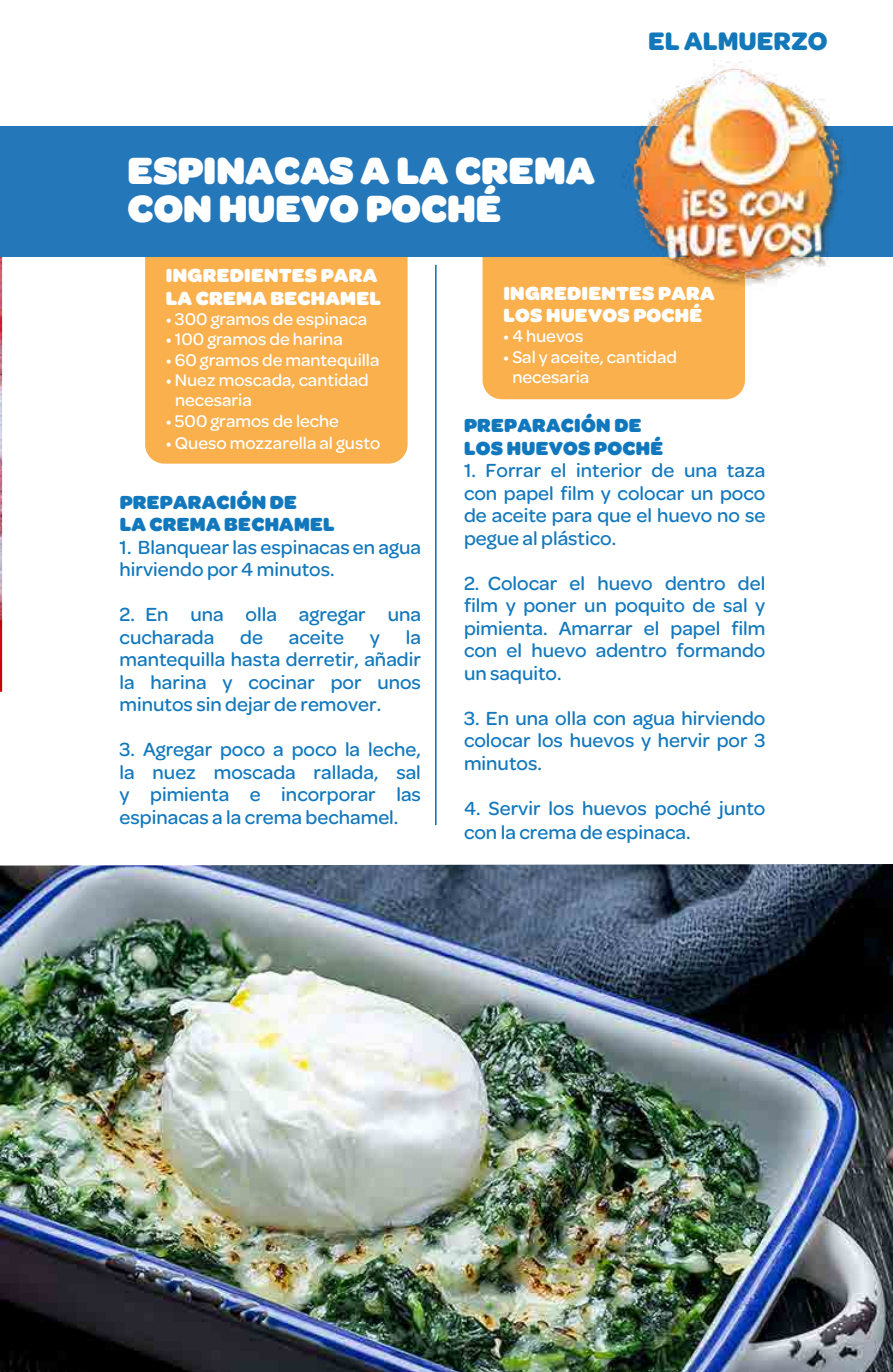
<style>
.page{position:relative;width:893px;height:1372px;background:#fff}
.page>*{position:absolute;margin:0;border:0;box-sizing:border-box;transform-origin:0 0}
.t1{font:900 40.5px/38.2px "Omnes";color:#fff}
.t2{font:700 27px "Omnes";color:#1278ba}
.t3{font:500 20.25px/22.5px "Omnes";color:#1278bd;text-align:justify}
.t4{font:900 20.25px/22.5px "Omnes";letter-spacing:.015em;color:#fff}
.t5{font:900 20.25px/22.5px "Omnes";letter-spacing:.015em;color:#1278bd}
.t6{font:500 18px/20.2px "Omnes";color:#fff}
</style>
<div class="page">
<div style="left:145px;top:222px;width:263px;height:241px;background:#fab04d;border-radius:19px"></div>
<div style="left:482px;top:158px;width:263px;height:241px;background:#fab04d;border-radius:19px"></div>
<img style="left:0;top:256px;width:2px;height:435px">
<div style="left:0;top:126px;width:893px;height:130px;background:#2478ba"></div>
<img style="left:0;top:864px;width:893px;height:507px">
<img style="left:586px;top:60px;width:307px;height:226px">
<hr style="left:435px;top:265px;width:2px;height:560px;background:#1278bd">
<h1 class="t1" style="left:128px;top:151px;width:469px">ESPINACAS A LA CREMA<br>CON HUEVO POCHÉ</h1>
<h2 class="t2" style="left:648px;top:26px;width:181px">EL ALMUERZO</h2>
<p class="t4" style="left:166px;top:264px;width:216px">INGREDIENTES PARA<br>LA CREMA BECHAMEL</p>
<p class="t6" style="left:166px;top:309px;width:203px">• 300 gramos de espinaca</p>
<p class="t6" style="left:166px;top:329px;width:178px">• 100 gramos de harina</p>
<p class="t6" style="left:166px;top:350px;width:215px">• 60 gramos de mantequilla</p>
<p class="t6" style="left:175px;top:370px;width:195px;text-indent:-9px">• Nuez moscada, cantidad necesaria</p>
<p class="t6" style="left:166px;top:410px;width:175px">• 500 gramos de leche</p>
<p class="t6" style="left:166px;top:433px;width:216px">• Queso mozzarella al gusto</p>
<p class="t5" style="left:120px;top:490px;width:216px">PREPARACIÓN DE<br>LA CREMA BECHAMEL</p>
<p class="t3" style="left:120px;top:535px;width:303px">1. Blanquear las espinacas en agua hirviendo por 4 minutos.</p>
<p class="t3" style="left:120px;top:603px;width:303px">2. En una olla agregar una cucharada</p>
<p class="t3" style="left:240px;top:625px;width:24px">de</p>
<p class="t3" style="left:289px;top:625px;width:57px">aceite</p>
<p class="t3" style="left:370px;top:625px;width:12px">y</p>
<p class="t3" style="left:120px;top:625px;width:303px;text-indent:286px">la mantequilla hasta derretir, añadir la harina y cocinar por unos minutos sin dejar de remover.</p>
<p class="t3" style="left:120px;top:738px;width:303px">3. Agregar poco a poco la leche, la nuez moscada rallada, sal y pimienta e incorporar las espinacas a la crema bechamel.</p>
<p class="t4" style="left:503px;top:281px;width:213px">INGREDIENTES PARA<br>LOS HUEVOS POCHÉ</p>
<p class="t6" style="left:503px;top:326px;width:82px">• 4 huevos</p>
<p class="t6" style="left:512px;top:346px;width:166px;text-indent:-9px">• Sal y aceite, cantidad necesaria</p>
<p class="t5" style="left:464px;top:414px;width:200px">PREPARACIÓN DE<br>LOS HUEVOS POCHÉ</p>
<p class="t3" style="left:464px;top:459px;width:303px">1. Forrar el interior de una taza con papel film y colocar un poco de aceite para que el huevo no se pegue al plástico.</p>
<p class="t3" style="left:464px;top:571px;width:303px">2. Colocar el huevo dentro del film y poner un poquito de sal y pimienta. Amarrar el papel film con el huevo adentro formando un saquito.</p>
<p class="t3" style="left:464px;top:706px;width:303px">3. En una olla con agua hirviendo colocar los huevos y hervir por 3 minutos.</p>
<p class="t3" style="left:464px;top:795px;width:303px;line-height:24.3px">4. Servir los huevos poché junto con la crema de espinaca.</p>
</div>
